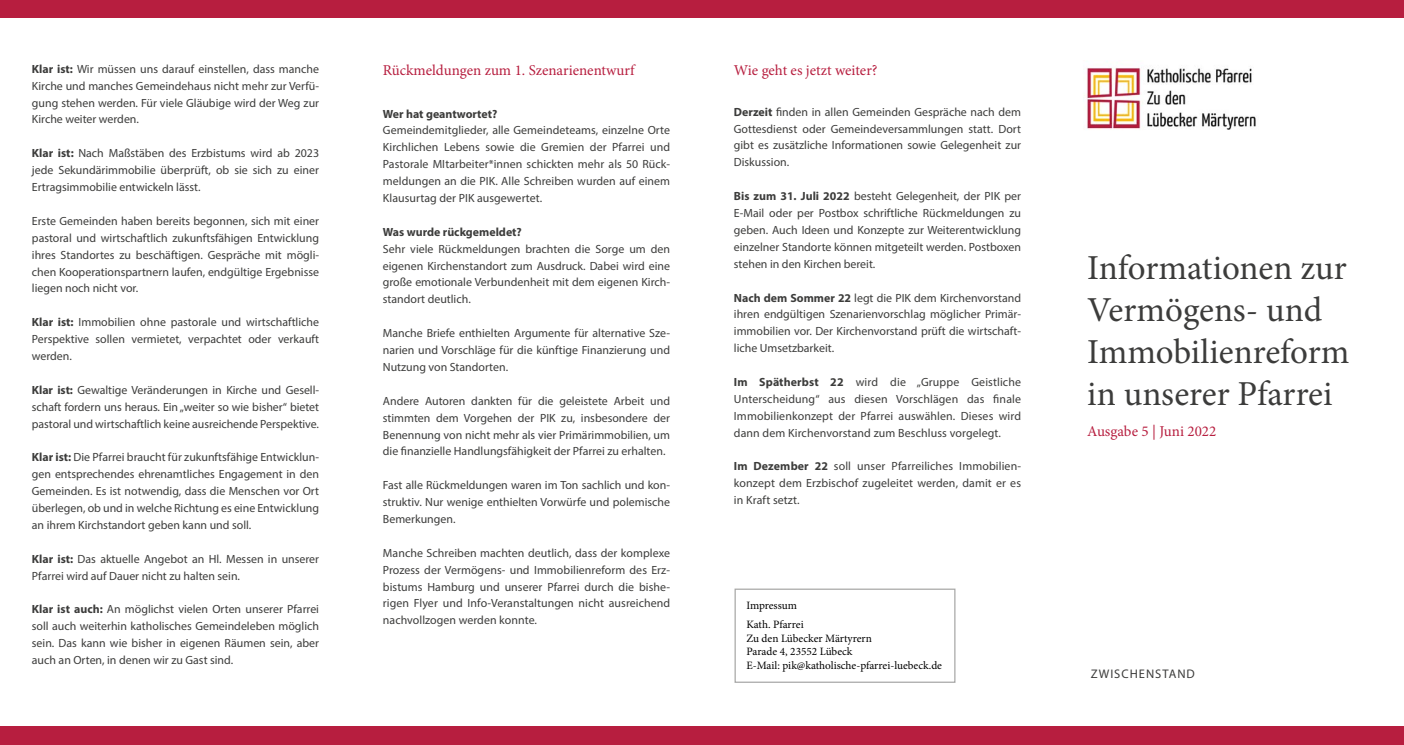
<style>
.page{position:relative;width:1404px;height:745px;background:#fff}
.page>*{position:absolute;margin:0;border:0;box-sizing:border-box;transform-origin:0 0}
.t1{font:35px/42px "Minion Pro";color:#3c3c3b}
.t2{font:15px "Minion Pro";color:#b71e3f}
.t3{font:12.5px "Myriad Pro";letter-spacing:.08em;color:#3c3c3b}
.t4{font:11.88px/16.9px "Myriad Pro";color:#3c3c3b;text-align:justify}
.t5{font:700 11.88px "Myriad Pro";color:#3c3c3b}
.t6{font:11.25px/13.5px "Minion Pro";letter-spacing:-.005em;color:#000}
.s1{font-weight:700}
</style>
<div class="page">
<img style="left:1087px;top:67px;width:169px;height:63px">
<div style="left:0;top:726px;width:1403px;height:18px;background:#b71e3f"></div>
<div style="left:0;top:0;width:1403px;height:18px;background:#b71e3f"></div>
<div style="left:734px;top:588px;width:221px;height:94px;border:1px solid #a8a8a7"></div>
<p class="t4" style="left:32px;top:60px;width:289px"><span class="s1">Klar ist:</span> Wir müssen uns darauf einstellen, dass manche Kirche und manches Gemeindehaus nicht mehr zur Verfü&shy;gung stehen werden. Für viele Gläubige wird der Weg zur Kirche weiter werden.</p>
<p class="t4" style="left:32px;top:144px;width:289px"><span class="s1">Klar ist:</span> Nach Maßstäben des Erzbistums wird ab 2023 jede Sekundärimmobilie überprüft, ob sie sich zu einer Ertragsimmobilie entwickeln lässt.</p>
<p class="t4" style="left:32px;top:212px;width:289px">Erste Gemeinden haben bereits begonnen, sich mit einer pastoral und wirtschaftlich zukunftsfähigen Entwicklung ihres Standortes zu beschäftigen. Gespräche mit mögli&shy;chen Kooperationspartnern laufen, endgültige Ergebnisse liegen noch nicht vor.</p>
<p class="t4" style="left:32px;top:313px;width:289px"><span class="s1">Klar ist:</span> Immobilien ohne pastorale und wirtschaftliche Perspektive sollen vermietet, verpachtet oder verkauft werden.</p>
<p class="t4" style="left:32px;top:381px;width:289px"><span class="s1">Klar ist:</span> Gewaltige Veränderungen in Kirche und Gesell&shy;schaft fordern uns heraus. Ein „weiter so wie bisher“ bietet pastoral und wirtschaftlich keine ausreichende Perspektive.</p>
<p class="t4" style="left:32px;top:448px;width:289px"><span class="s1">Klar ist:</span> Die Pfarrei braucht für zukunftsfähige Entwicklun&shy;gen entsprechendes ehrenamtliches Engagement in den Gemeinden. Es ist notwendig, dass die Menschen vor Ort überlegen, ob und in welche Richtung es eine Entwicklung an ihrem Kirchstandort geben kann und soll.</p>
<p class="t4" style="left:32px;top:549px;width:289px"><span class="s1">Klar ist:</span> Das aktuelle Angebot an Hl. Messen in unserer<br>Pfarrei wird auf Dauer nicht zu halten sein.</p>
<p class="t4" style="left:32px;top:600px;width:289px"><span class="s1">Klar ist auch:</span> An möglichst vielen Orten unserer Pfarrei soll auch weiterhin katholisches Gemeindeleben möglich sein. Das kann wie bisher in eigenen Räumen sein, aber auch an Orten, in denen wir zu Gast sind.</p>
<p class="t2" style="left:383px;top:60px;width:253px">Rückmeldungen zum 1. Szenarienentwurf</p>
<p class="t5" style="left:383px;top:106px;width:116px">Wer hat geantwortet?</p>
<p class="t4" style="left:383px;top:122px;width:289px">Gemeindemitglieder, alle Gemeindeteams, einzelne Orte Kirchlichen Lebens sowie die Gremien der Pfarrei und Pastorale MItarbeiter*innen schickten mehr als 50 Rück&shy;meldungen an die PIK. Alle Schreiben wurden auf einem Klausurtag der PIK ausgewertet.</p>
<p class="t5" style="left:383px;top:224px;width:140px">Was wurde rückgemeldet?</p>
<p class="t4" style="left:383px;top:240px;width:289px">Sehr viele Rückmeldungen brachten die Sorge um den eigenen Kirchenstandort zum Ausdruck. Dabei wird eine große emotionale Verbundenheit mit dem eigenen Kirch&shy;standort deutlich.</p>
<p class="t4" style="left:383px;top:324px;width:289px">Manche Briefe enthielten Argumente für alternative Sze&shy;narien und Vorschläge für die künftige Finanzierung und Nutzung von Standorten.</p>
<p class="t4" style="left:383px;top:392px;width:289px">Andere Autoren dankten für die geleistete Arbeit und stimmten dem Vorgehen der PIK zu, insbesondere der Benennung von nicht mehr als vier Primärimmobilien, um die finanzielle Handlungsfähigkeit der Pfarrei zu erhalten.</p>
<p class="t4" style="left:383px;top:476px;width:289px">Fast alle Rückmeldungen waren im Ton sachlich und kon&shy;struktiv. Nur wenige enthielten Vorwürfe und polemische Bemerkungen.</p>
<p class="t4" style="left:383px;top:544px;width:289px">Manche Schreiben machten deutlich, dass der komplexe Prozess der Vermögens- und Immobilienreform des Erz&shy;bistums Hamburg und unserer Pfarrei durch die bishe&shy;rigen Flyer und Info-Veranstaltungen nicht ausreichend nachvollzogen werden konnte.</p>
<p class="t2" style="left:733px;top:60px;width:145px">Wie geht es jetzt weiter?</p>
<p class="t4" style="left:733px;top:103px;width:289px"><span class="s1">Derzeit</span> finden in allen Gemeinden Gespräche nach dem Gottesdienst oder Gemeindeversammlungen statt. Dort gibt es zusätzliche Informationen sowie Gelegenheit zur Diskussion.</p>
<p class="t4" style="left:733px;top:187px;width:289px"><span class="s1">Bis zum 31. Juli 2022</span> besteht Gelegenheit, der PIK per E-Mail oder per Postbox schriftliche Rückmeldungen zu geben. Auch Ideen und Konzepte zur Weiterentwicklung einzelner Standorte können mitgeteilt werden. Postboxen stehen in den Kirchen bereit.</p>
<p class="t4" style="left:733px;top:289px;width:289px"><span class="s1">Nach dem Sommer 22</span> legt die PIK dem Kirchenvorstand ihren endgültigen Szenarienvorschlag möglicher Primär&shy;immobilien vor. Der Kirchenvorstand prüft die wirtschaft&shy;liche Umsetzbarkeit.</p>
<p class="t4" style="left:733px;top:373px;width:289px"><span class="s1">Im Spätherbst 22</span> wird die „Gruppe Geistliche Unterscheidung“ aus diesen Vorschlägen das finale Immobilienkonzept der Pfarrei auswählen. Dieses wird dann dem Kirchenvorstand zum Beschluss vorgelegt.</p>
<p class="t4" style="left:733px;top:457px;width:289px"><span class="s1">Im Dezember 22</span> soll unser Pfarreiliches Immobilien&shy;konzept dem Erzbischof zugeleitet werden, damit er es in Kraft setzt.</p>
<p class="t6" style="left:746px;top:595px;width:59px;line-height:19.8px">Impressum<br>Kath. Pfarrei</p>
<p class="t6" style="left:746px;top:631px;width:197px">Zu den Lübecker Märtyrern<br>Parade 4, 23552 Lübeck<br>E-Mail: pik@katholische-pfarrei-luebeck.de</p>
<h1 class="t1" style="left:1087px;top:246px;width:264px">Informationen zur<br>Vermögens- und<br>Immobilienreform in unserer Pfarrei</h1>
<p class="t2" style="left:1087px;top:421px;width:130px">Ausgabe 5 | Juni 2022</p>
<p class="t3" style="left:1090px;top:665px;width:106px">ZWISCHENSTAND</p>
</div>
